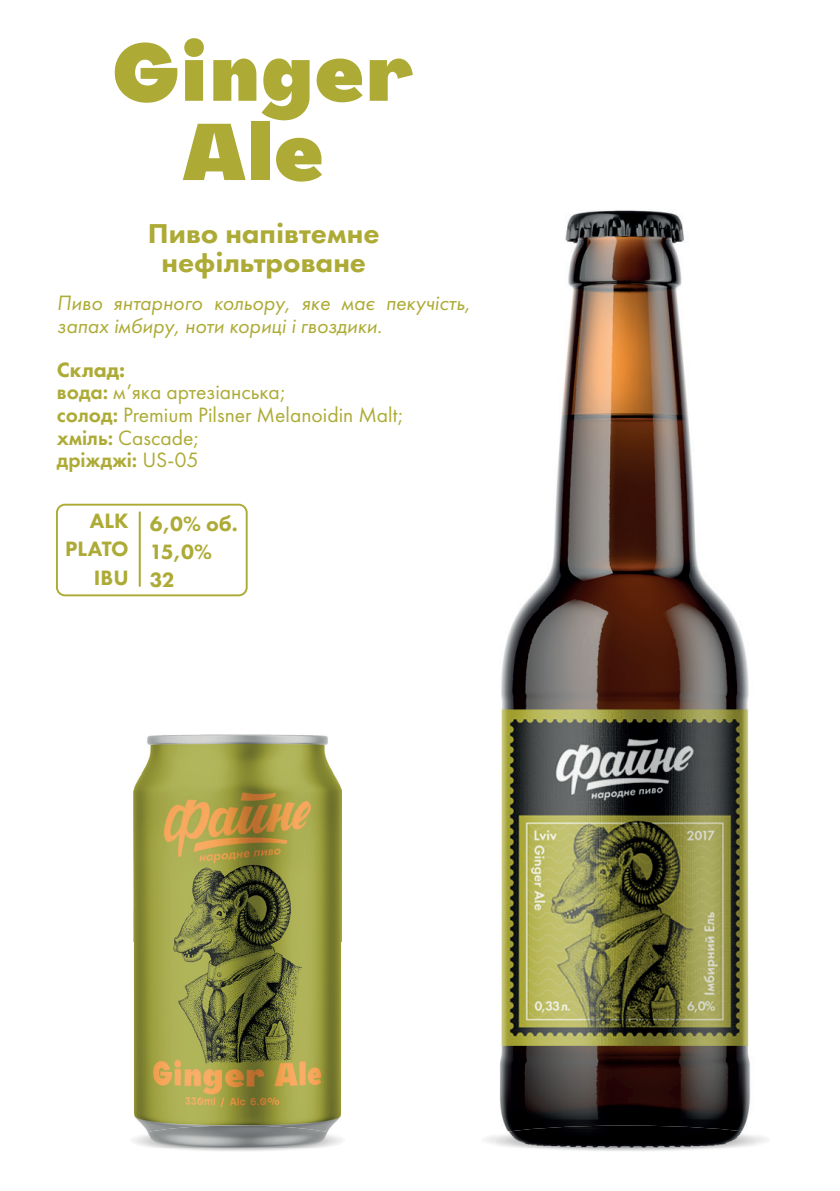
<style>
.page{position:relative;width:840px;height:1191px;background:#fff}
.page>*{position:absolute;margin:0;border:0;box-sizing:border-box;transform-origin:0 0}
.t1{font:800 28.4px/28.4px "Futura New";color:#adab35;text-align:center;scale:1.04 1}
.t2{font:21.6px/22.6px "Futura New";color:#adab35}
.t3{font:italic 21.6px/22.6px "Futura New";color:#adab35}
.t4{font:800 21.6px/28.4px "Futura New";color:#adab35;text-align:right}
.t5{font:21.6px "Futura New Demi";color:#adab35}
.s1{font-weight:800}
.s2{font-family:"Futura New Demi"}
.s3{font-family:"Futura New"}
</style>
<div class="page">
<img style="left:134px;top:735px;width:207px;height:390px">
<img style="left:134px;top:1125px;width:207px;height:23px">
<img style="left:500px;top:210px;width:251px;height:915px">
<img style="left:495px;top:1125px;width:260px;height:23px">
<svg style="left:369px;top:59px;width:43px;height:42px"></svg>
<svg style="left:115px;top:38px;width:247px;height:144px"></svg>
<hr style="left:139px;top:512px;width:2px;height:74px;background:#adab35">
<div style="left:56px;top:504px;width:191px;height:92px;border:2px solid #adab35;border-radius:8px"></div>
<h1 class="t1" style="left:148px;top:219px;width:224px">Пиво напівтемне нефільтроване</h1>
<p class="t3" style="left:57px;top:291px;width:415px">Пиво янтарного кольору, яке має пекучість, запах імбиру, ноти кориці і гвоздики.</p>
<p class="t2" style="left:57px;top:358px;width:348px"><span class="s1">Склад:<br></span><span class="s2">вода:</span> м’яка артезіанська;<br><span class="s2">солод:</span> Premium Pilsner Melanoidin Malt; <span class="s2">хміль:</span> Cascade;</p>
<p class="t5" style="left:57px;top:447px;width:143px">дріжджі: <span class="s3">US-05</span></p>
<p class="t4" style="left:65px;top:506px;width:65px">ALK<br>PLATO<br>IBU</p>
<p class="t4" style="left:150px;top:509px;width:90px;text-align:left">6,0% об.<br>15,0%<br>32</p>
</div>
